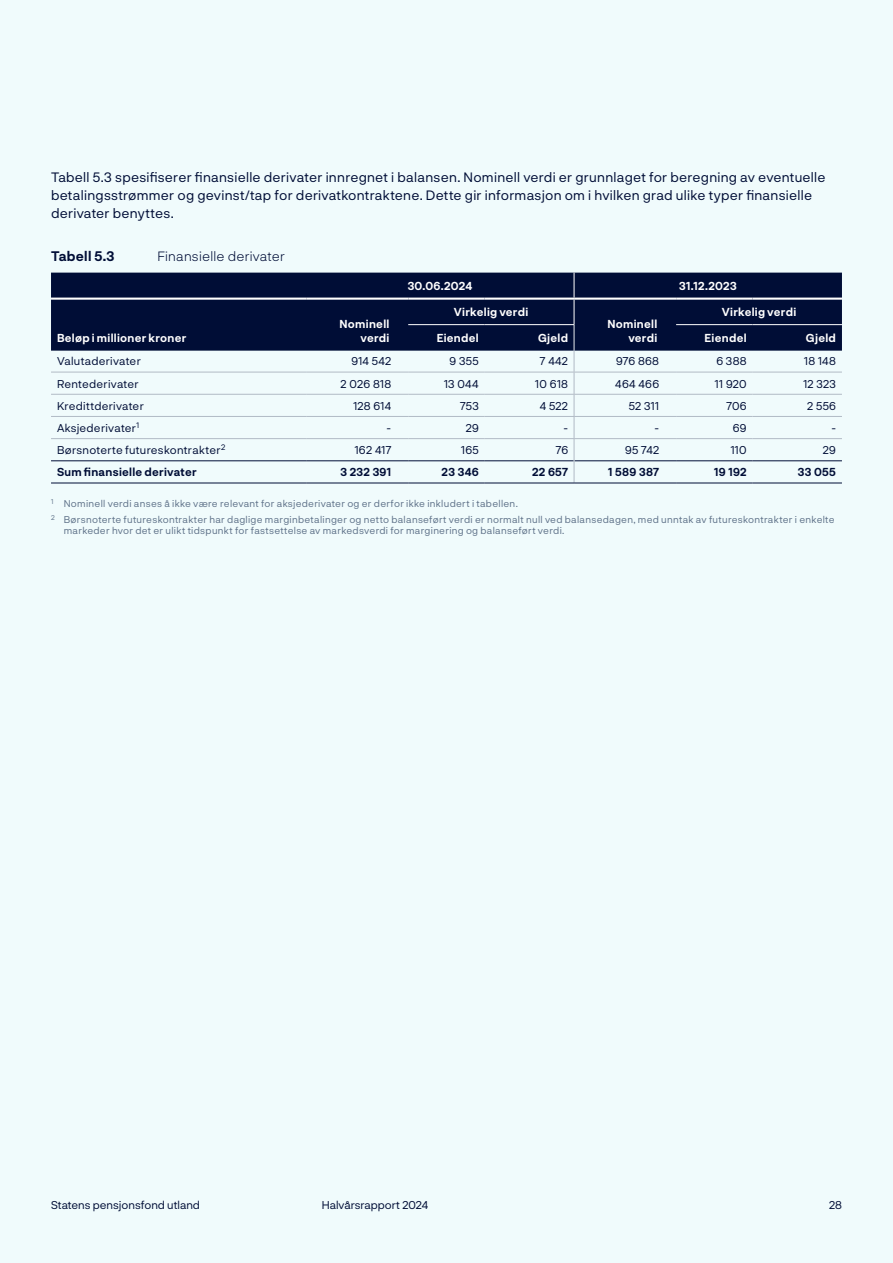
<style>
.page{position:relative;width:893px;height:1263px;background:#f0fbfc}
.page>*{position:absolute;margin:0;border:0;box-sizing:border-box;transform-origin:0 0}
.Regnskap_brødtekst{font:13.5px/18px "Norges Bank";letter-spacing:.02em;color:#000d36}
.Tabelltittel{font:300 13.5px "Norges Bank";letter-spacing:.015em;color:#000d36}
.Tabelltittel-2{font:700 13.5px "Norges Bank";letter-spacing:.02em;color:#000d36}
.Tabell_Venstre{font:11.25px "Norges Bank";letter-spacing:.015em;color:#000d36}
.Tabell_Høyre{font:11.25px "Norges Bank";letter-spacing:.02em;color:#000d36}
.Tabellheader_Høyre_Hvit{font:700 11.25px/14.2px "Norges Bank";letter-spacing:.025em;color:#fff;text-align:right}
.Tabellheader_C_hvit{font:700 11.25px "Norges Bank";letter-spacing:.02em;color:#fff}
.Tabell_Høyre-2{font:700 11.25px "Norges Bank";letter-spacing:.02em;color:#000d36}
.Tabell_Venstre-2{font:700 11.25px "Norges Bank";letter-spacing:.025em;color:#000d36}
.Tabellheader_Venstre_Hvit{font:700 11.25px "Norges Bank";letter-spacing:.025em;color:#fff}
.Tabell_Fotnote{font:9.75px/11.2px "Norges Bank";letter-spacing:.03em;color:#60738a}
</style>
<div class="page">
<div style="left:51px;top:273px;width:791px;height:78px;background:#000d36"></div>
<hr style="left:51px;top:372px;width:255px;height:1px;background:#b1bac5">
<hr style="left:306px;top:372px;width:102px;height:1px;background:#b1bac5">
<hr style="left:408px;top:372px;width:77px;height:1px;background:#b1bac5">
<hr style="left:485px;top:372px;width:89px;height:1px;background:#b1bac5">
<hr style="left:574px;top:372px;width:102px;height:1px;background:#b1bac5">
<hr style="left:676px;top:372px;width:77px;height:1px;background:#b1bac5">
<hr style="left:753px;top:372px;width:89px;height:1px;background:#b1bac5">
<hr style="left:51px;top:394px;width:255px;height:1px;background:#b1bac5">
<hr style="left:306px;top:394px;width:102px;height:1px;background:#b1bac5">
<hr style="left:408px;top:394px;width:77px;height:1px;background:#b1bac5">
<hr style="left:485px;top:394px;width:89px;height:1px;background:#b1bac5">
<hr style="left:574px;top:394px;width:102px;height:1px;background:#b1bac5">
<hr style="left:676px;top:394px;width:77px;height:1px;background:#b1bac5">
<hr style="left:753px;top:394px;width:89px;height:1px;background:#b1bac5">
<hr style="left:51px;top:416px;width:255px;height:1px;background:#b1bac5">
<hr style="left:306px;top:416px;width:102px;height:1px;background:#b1bac5">
<hr style="left:408px;top:416px;width:77px;height:1px;background:#b1bac5">
<hr style="left:485px;top:416px;width:89px;height:1px;background:#b1bac5">
<hr style="left:574px;top:416px;width:102px;height:1px;background:#b1bac5">
<hr style="left:676px;top:416px;width:77px;height:1px;background:#b1bac5">
<hr style="left:753px;top:416px;width:89px;height:1px;background:#b1bac5">
<hr style="left:51px;top:460px;width:255px;height:1px;background:#000d36">
<hr style="left:306px;top:460px;width:102px;height:1px;background:#000d36">
<hr style="left:408px;top:460px;width:77px;height:1px;background:#000d36">
<hr style="left:485px;top:460px;width:89px;height:1px;background:#000d36">
<hr style="left:574px;top:460px;width:102px;height:1px;background:#000d36">
<hr style="left:676px;top:460px;width:77px;height:1px;background:#000d36">
<hr style="left:753px;top:460px;width:89px;height:1px;background:#000d36">
<hr style="left:51px;top:298px;width:255px;height:2px;background:#fff">
<hr style="left:676px;top:324px;width:77px;height:1px;background:#fff">
<hr style="left:753px;top:324px;width:89px;height:1px;background:#fff">
<hr style="left:306px;top:298px;width:102px;height:2px;background:#fff">
<hr style="left:408px;top:298px;width:77px;height:2px;background:#fff">
<hr style="left:485px;top:298px;width:89px;height:2px;background:#fff">
<hr style="left:574px;top:298px;width:102px;height:2px;background:#fff">
<hr style="left:676px;top:298px;width:77px;height:2px;background:#fff">
<hr style="left:753px;top:298px;width:89px;height:2px;background:#fff">
<hr style="left:51px;top:438px;width:255px;height:1px;background:#b1bac5">
<hr style="left:306px;top:438px;width:102px;height:1px;background:#b1bac5">
<hr style="left:408px;top:438px;width:77px;height:1px;background:#b1bac5">
<hr style="left:485px;top:438px;width:89px;height:1px;background:#b1bac5">
<hr style="left:574px;top:438px;width:102px;height:1px;background:#b1bac5">
<hr style="left:676px;top:438px;width:77px;height:1px;background:#b1bac5">
<hr style="left:753px;top:438px;width:89px;height:1px;background:#b1bac5">
<svg style="left:574px;top:273px;width:1px;height:210px"></svg>
<hr style="left:51px;top:483px;width:255px;height:1px;background:#000d36">
<hr style="left:306px;top:483px;width:102px;height:1px;background:#000d36">
<hr style="left:408px;top:483px;width:77px;height:1px;background:#000d36">
<hr style="left:485px;top:483px;width:89px;height:1px;background:#000d36">
<hr style="left:574px;top:483px;width:102px;height:1px;background:#000d36">
<hr style="left:676px;top:483px;width:77px;height:1px;background:#000d36">
<hr style="left:753px;top:483px;width:89px;height:1px;background:#000d36">
<hr style="left:408px;top:324px;width:77px;height:1px;background:#fff">
<hr style="left:485px;top:324px;width:89px;height:1px;background:#fff">
<p class="Regnskap_brødtekst" style="left:51px;top:167px;width:776px">Tabell 5.3 spesifiserer finansielle derivater innregnet i balansen. Nominell verdi er grunnlaget for beregning av eventuelle betalingsstrømmer og gevinst/tap for derivatkontraktene. Dette gir informasjon om i hvilken grad ulike typer finansielle derivater benyttes.</p>
<p class="Tabelltittel-2" style="left:51px;top:246px;width:65px">Tabell 5.3</p>
<p class="Tabelltittel" style="left:157px;top:247px;width:129px">Finansielle derivater</p>
<p class="Tabellheader_C_hvit" style="left:408px;top:278px;width:66px">30.06.2024</p>
<p class="Tabellheader_C_hvit" style="left:679px;top:278px;width:59px">31.12.2023</p>
<p class="Tabellheader_Venstre_Hvit" style="left:57px;top:330px;width:131px">Beløp i millioner kroner</p>
<p class="Tabellheader_Høyre_Hvit" style="left:340px;top:316px;width:51px">Nominell verdi</p>
<p class="Tabellheader_C_hvit" style="left:454px;top:304px;width:76px">Virkelig verdi</p>
<p class="Tabellheader_C_hvit" style="left:722px;top:304px;width:76px">Virkelig verdi</p>
<p class="Tabellheader_Høyre_Hvit" style="left:607px;top:316px;width:51px">Nominell verdi</p>
<p class="Tabellheader_Høyre_Hvit" style="left:437px;top:330px;width:44px">Eiendel</p>
<p class="Tabellheader_Høyre_Hvit" style="left:538px;top:330px;width:31px">Gjeld</p>
<p class="Tabellheader_Høyre_Hvit" style="left:705px;top:330px;width:44px">Eiendel</p>
<p class="Tabellheader_Høyre_Hvit" style="left:806px;top:330px;width:31px">Gjeld</p>
<p class="Tabell_Venstre" style="left:57px;top:354px;width:85px">Valutaderivater</p>
<p class="Tabell_Høyre" style="left:351px;top:354px;width:41px">914 542</p>
<p class="Tabell_Høyre" style="left:450px;top:354px;width:31px">9 355</p>
<p class="Tabell_Høyre" style="left:540px;top:354px;width:30px">7 442</p>
<p class="Tabell_Høyre" style="left:616px;top:354px;width:44px">976 868</p>
<p class="Tabell_Høyre" style="left:716px;top:354px;width:32px">6 388</p>
<p class="Tabell_Høyre" style="left:804px;top:354px;width:33px">18 148</p>
<p class="Tabell_Venstre" style="left:57px;top:376px;width:83px">Rentederivater</p>
<p class="Tabell_Høyre" style="left:341px;top:376px;width:52px">2 026 818</p>
<p class="Tabell_Høyre" style="left:444px;top:376px;width:36px">13 044</p>
<p class="Tabell_Høyre" style="left:535px;top:376px;width:34px">10 618</p>
<p class="Tabell_Høyre" style="left:615px;top:376px;width:45px">464 466</p>
<p class="Tabell_Høyre" style="left:715px;top:376px;width:33px">11 920</p>
<p class="Tabell_Høyre" style="left:803px;top:376px;width:34px">12 323</p>
<p class="Tabell_Venstre" style="left:57px;top:398px;width:88px">Kredittderivater</p>
<p class="Tabell_Høyre" style="left:353px;top:398px;width:39px">128 614</p>
<p class="Tabell_Høyre" style="left:460px;top:398px;width:20px">753</p>
<p class="Tabell_Høyre" style="left:540px;top:398px;width:30px">4 522</p>
<p class="Tabell_Høyre" style="left:629px;top:398px;width:32px">52 311</p>
<p class="Tabell_Høyre" style="left:727px;top:398px;width:22px">706</p>
<p class="Tabell_Høyre" style="left:807px;top:398px;width:30px">2 556</p>
<p class="Tabell_Venstre" style="left:57px;top:420px;width:84px">Aksjederivater<sup>1</sup></p>
<p class="Tabell_Høyre" style="left:387px;top:420px;width:6px">-</p>
<p class="Tabell_Høyre" style="left:466px;top:420px;width:15px">29</p>
<p class="Tabell_Høyre" style="left:563px;top:420px;width:6px">-</p>
<p class="Tabell_Høyre" style="left:654px;top:420px;width:6px">-</p>
<p class="Tabell_Høyre" style="left:733px;top:420px;width:15px">69</p>
<p class="Tabell_Høyre" style="left:831px;top:420px;width:6px">-</p>
<p class="Tabell_Venstre" style="left:57px;top:442px;width:170px">Børsnoterte futureskontrakter<sup>2</sup></p>
<p class="Tabell_Høyre" style="left:355px;top:442px;width:38px">162 417</p>
<p class="Tabell_Høyre" style="left:461px;top:442px;width:19px">165</p>
<p class="Tabell_Høyre" style="left:556px;top:442px;width:14px">76</p>
<p class="Tabell_Høyre" style="left:625px;top:442px;width:35px">95 742</p>
<p class="Tabell_Høyre" style="left:731px;top:442px;width:17px">110</p>
<p class="Tabell_Høyre" style="left:823px;top:442px;width:15px">29</p>
<p class="Tabell_Venstre-2" style="left:57px;top:464px;width:141px">Sum finansielle derivater</p>
<p class="Tabell_Høyre-2" style="left:340px;top:464px;width:52px">3 232 391</p>
<p class="Tabell_Høyre-2" style="left:442px;top:464px;width:39px">23 346</p>
<p class="Tabell_Høyre-2" style="left:532px;top:464px;width:37px">22 657</p>
<p class="Tabell_Høyre-2" style="left:608px;top:464px;width:52px">1 589 387</p>
<p class="Tabell_Høyre-2" style="left:714px;top:464px;width:34px">19 192</p>
<p class="Tabell_Høyre-2" style="left:798px;top:464px;width:40px">33 055</p>
<p class="Tabell_Fotnote" style="left:51px;top:498px;width:468px"><sup>1</sup> Nominell verdi anses å ikke være relevant for aksjederivater og er derfor ikke inkludert i tabellen.</p>
<p class="Tabell_Fotnote" style="left:64px;top:513px;width:772px;text-indent:-13px"><sup>2</sup> Børsnoterte futureskontrakter har daglige marginbetalinger og netto balanseført verdi er normalt null ved balansedagen, med unntak av futureskontrakter i enkelte markeder hvor det er ulikt tidspunkt for fastsettelse av markedsverdi for marginering og balanseført verdi.</p>
<p class="Tabell_Venstre" style="left:51px;top:1197px;width:151px">Statens pensjonsfond utland</p>
<p class="Tabell_Venstre" style="left:322px;top:1197px;width:108px">Halvårsrapport 2024</p>
<p class="Tabell_Venstre" style="left:829px;top:1197px;width:14px">28</p>
</div>
